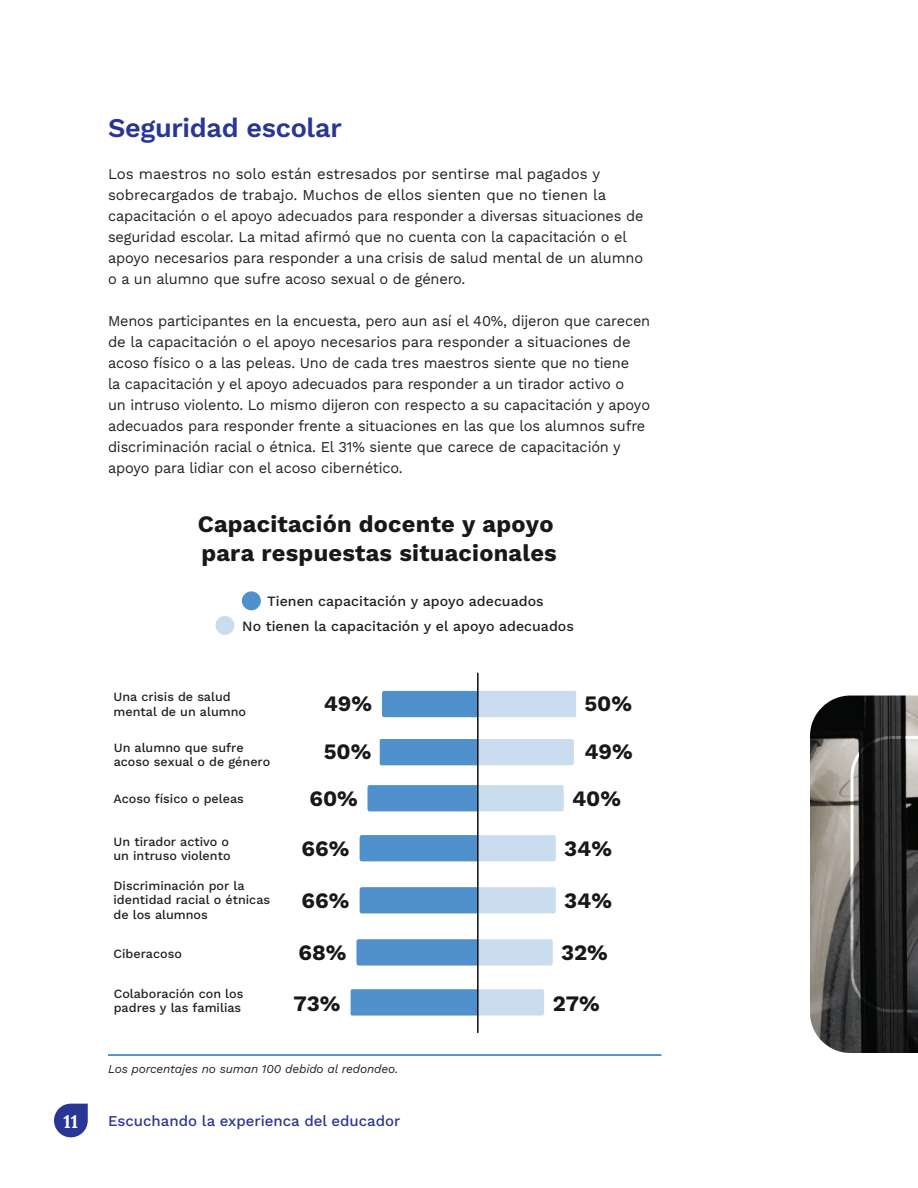
<style>
.page{position:relative;width:918px;height:1188px;background:#fff}
.page>*{position:absolute;margin:0;border:0;box-sizing:border-box;transform-origin:0 0}
.t1{font:600 27px "Work Sans";letter-spacing:-.01em;color:#293695}
.t2{font:700 23.55px/28.3px "Work Sans";letter-spacing:.01em;color:#181719}
.t3{font:700 22.05px "Work Sans";color:#181719}
.t4{font:700 18px "Lora";color:#fff}
.body-text{font:15px/21px "Work Sans";letter-spacing:-.01em;color:#231f20}
.t5{font:500 15px "Work Sans";color:#293695}
.t6{font:500 14.1px "Work Sans";color:#231f20}
.t7{font:500 12.6px/14.1px "Work Sans";color:#211e1e}
.Footnote{font:italic 12px "Work Sans";letter-spacing:-.01em;color:#231f20}
</style>
<div class="page">
<img style="left:810px;top:695px;width:108px;height:358px">
<svg style="left:382px;top:691px;width:194px;height:26px;background:#8db6dd"></svg>
<svg style="left:380px;top:739px;width:194px;height:26px;background:#8cb6dd"></svg>
<svg style="left:367px;top:785px;width:197px;height:26px;background:#86b2db"></svg>
<svg style="left:356px;top:939px;width:197px;height:27px;background:#82afda"></svg>
<svg style="left:360px;top:835px;width:196px;height:26px;background:#80aeda"></svg>
<svg style="left:360px;top:887px;width:196px;height:26px;background:#81afda"></svg>
<svg style="left:351px;top:989px;width:193px;height:27px;background:#7cacd8"></svg>
<hr style="left:477px;top:673px;width:2px;height:359px;background:#181719">
<div style="left:215px;top:616px;width:19px;height:19px;background:#caddef;border-radius:50%"></div>
<div style="left:242px;top:591px;width:19px;height:19px;background:#5090cc;border-radius:50%"></div>
<hr style="left:108px;top:1054px;width:554px;height:2px;background:#5090cc">
<svg style="left:54px;top:1104px;width:34px;height:33px"></svg>
<h2 class="t1" style="left:108px;top:107px;width:235px">Seguridad escolar</h2>
<p class="body-text" style="left:108px;top:162px;width:537px">Los maestros no solo están estresados por sentirse mal pagados y sobrecargados de trabajo. Muchos de ellos sienten que no tienen la capacitación o el apoyo adecuados para responder a diversas situaciones de seguridad escolar. La mitad afirmó que no cuenta con la capacitación o el apoyo necesarios para responder a una crisis de salud mental de un alumno o a un alumno que sufre acoso sexual o de género.</p>
<p class="body-text" style="left:108px;top:309px;width:544px">Menos participantes en la encuesta, pero aun así el 40%, dijeron que carecen de la capacitación o el apoyo necesarios para responder a situaciones de acoso físico o a las peleas. Uno de cada tres maestros siente que no tiene<br>la capacitación y el apoyo adecuados para responder a un tirador activo o<br>un intruso violento. Lo mismo dijeron con respecto a su capacitación y apoyo adecuados para responder frente a situaciones en las que los alumnos sufre discriminación racial o étnica. El 31% siente que carece de capacitación y apoyo para lidiar con el acoso cibernético.</p>
<p class="t2" style="left:198px;top:509px;width:361px">Capacitación docente y apoyo para respuestas situacionales</p>
<p class="t6" style="left:267px;top:591px;width:278px">Tienen capacitación y apoyo adecuados</p>
<p class="t6" style="left:242px;top:615px;width:333px">No tienen la capacitación y el apoyo adecuados</p>
<p class="t7" style="left:114px;top:690px;width:134px">Una crisis de salud mental de un alumno</p>
<p class="t7" style="left:114px;top:740px;width:158px">Un alumno que sufre acoso sexual o de género</p>
<p class="t7" style="left:114px;top:791px;width:132px">Acoso físico o peleas</p>
<p class="t7" style="left:114px;top:834px;width:119px">Un tirador activo o un intruso violento</p>
<p class="t7" style="left:114px;top:878px;width:158px">Discriminación por la identidad racial o étnicas de los alumnos</p>
<p class="t7" style="left:114px;top:946px;width:70px">Ciberacoso</p>
<p class="t7" style="left:114px;top:986px;width:131px">Colaboración con los padres y las familias</p>
<p class="t3" style="left:324px;top:687px;width:50px">49%</p>
<p class="t3" style="left:584px;top:687px;width:49px">50%</p>
<p class="t3" style="left:324px;top:735px;width:49px">50%</p>
<p class="t3" style="left:584px;top:735px;width:50px">49%</p>
<p class="t3" style="left:310px;top:781px;width:50px">60%</p>
<p class="t3" style="left:572px;top:781px;width:51px">40%</p>
<p class="t3" style="left:302px;top:831px;width:49px">66%</p>
<p class="t3" style="left:564px;top:831px;width:49px">34%</p>
<p class="t3" style="left:302px;top:883px;width:49px">66%</p>
<p class="t3" style="left:564px;top:883px;width:49px">34%</p>
<p class="t3" style="left:299px;top:936px;width:50px">68%</p>
<p class="t3" style="left:561px;top:936px;width:48px">32%</p>
<p class="t3" style="left:293px;top:987px;width:49px">73%</p>
<p class="t3" style="left:553px;top:987px;width:49px">27%</p>
<p class="Footnote" style="left:108px;top:1059px;width:292px">Los porcentajes no suman 100 debido al redondeo.</p>
<p class="t4" style="left:64px;top:1106px;width:16px">11</p>
<p class="t5" style="left:108px;top:1109px;width:294px">Escuchando la experienca del educador</p>
</div>
